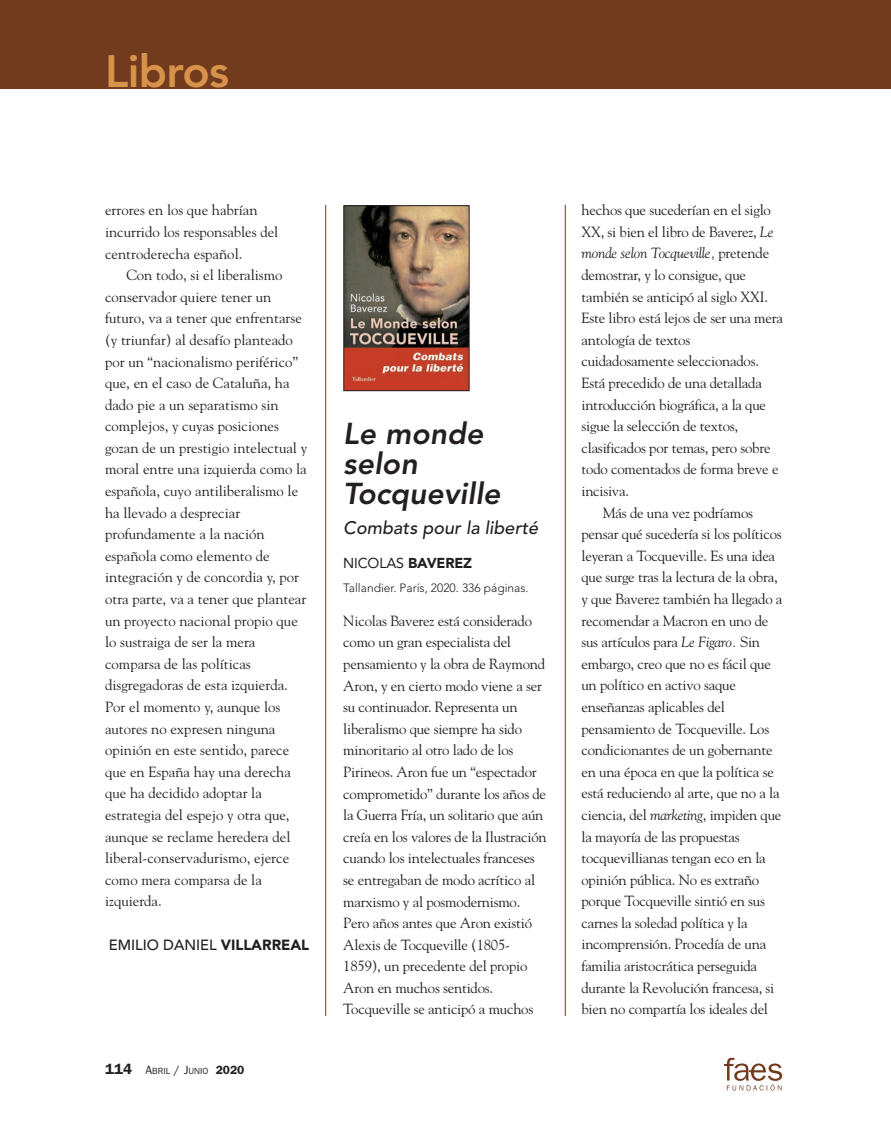
<style>
.page{position:relative;width:891px;height:1128px;background:#fff}
.page>*{position:absolute;margin:0;border:0;box-sizing:border-box;transform-origin:0 0}
.t1{font:800 45px "Avenir";letter-spacing:-.015em;color:#d7934a}
.t2{font:800 30px/30px "Avenir";color:#231f20}
.t3{font:500 18px "Avenir";color:#231f20}
.t4{font:14.7px/21.6px "Goudy";letter-spacing:-.015em;color:#231f20}
.t5{font:italic 14.7px "Goudy";letter-spacing:-.015em;color:#231f20}
.t6{font:500 14.7px "Avenir";color:#231f20}
.t7{font:14.25px "Avenir";letter-spacing:-.01em;color:#231f20}
.t8{font:300 12px "Avenir";color:#231f20}
.t9{font:9px "Franklin Gothic";color:#231f20}
.s1{font-weight:900}
.s2{font-weight:600;font-size:15px}
.s3{font-size:12px}
.s4{font-weight:600;font-size:12px}
.s5{font-style:italic}
.s6{font-style:normal}
</style>
<div class="page">
<svg style="left:724px;top:1058px;width:58px;height:32px"></svg>
<hr style="left:325px;top:205px;width:1px;height:811px;background:#723b1e">
<hr style="left:565px;top:205px;width:1px;height:811px;background:#723b1e">
<div style="left:0;top:0;width:891px;height:88px;background:#723b1e"></div>
<img style="left:345px;top:207px;width:122px;height:182px">
<div style="left:343px;top:205px;width:126px;height:186px;border:1px solid #231f20"></div>
<h1 class="t1" style="left:105px;top:53px;width:126px">Libros</h1>
<p class="t4" style="left:105px;top:201px;width:175px">errores en los que habrían incurrido los responsables del centroderecha español.</p>
<p class="t4" style="left:105px;top:265px;width:204px;text-indent:21px">Con todo, si el liberalismo conservador quiere tener un futuro, va a tener que enfrentarse (y triunfar) al desafío planteado por un “nacionalismo periférico” que, en el caso de Cataluña, ha dado pie a un separatismo sin complejos, y cuyas posiciones gozan de un prestigio intelectual y moral entre una izquierda como la española, cuyo antiliberalismo le ha llevado a despreciar profundamente a la nación española como elemento de integración y de concordia y, por otra parte, va a tener que plantear un proyecto nacional propio que lo sustraiga de ser la mera comparsa de las políticas disgregadoras de esta izquierda.<br>Por el momento y, aunque los autores no expresen ninguna opinión en este sentido, parece que en España hay una derecha que ha decidido adoptar la estrategia del espejo y otra que, aunque se reclame heredera del liberal-conservadurismo, ejerce como mera comparsa de la izquierda.</p>
<p class="t6" style="left:109px;top:938px;width:202px">EMILIO DANIEL <span class="s1">VILLARREAL</span></p>
<p class="t9" style="left:105px;top:1067px;width:141px"><span class="s2">114</span> <span class="s3">A</span>BRIL <span class="s3">/ J</span>UNIO <span class="s4">2020</span></p>
<h2 class="t2" style="left:343px;top:421px;width:163px">Le monde selon<br>Tocqueville</h2>
<p class="t3" style="left:343px;top:520px;width:199px">Combats pour la liberté</p>
<p class="t7" style="left:343px;top:557px;width:130px">NICOLAS <span class="s1">BAVEREZ</span></p>
<p class="t8" style="left:343px;top:582px;width:187px">Tallandier. París, 2020. 336 páginas.</p>
<p class="t4" style="left:343px;top:611px;width:205px">Nicolas Baverez está considerado como un gran especialista del pensamiento y la obra de Raymond<br>Aron, y en cierto modo viene a ser su continuador. Representa un liberalismo que siempre ha sido minoritario al otro lado de los<br>Pirineos. Aron fue un “espectador comprometido” durante los años de la Guerra Fría, un solitario que aún creía en los valores de la Ilustración cuando los intelectuales franceses se entregaban de modo acrítico al marxismo y al posmodernismo.<br>Pero años antes que Aron existió<br>Alexis de Tocqueville (1805-<br>1859), un precedente del propio<br>Aron en muchos sentidos.<br>Tocqueville se anticipó a muchos</p>
<p class="t4" style="left:581px;top:200px;width:191px">hechos que sucederían en el siglo</p>
<p class="t4" style="left:581px;top:222px;width:193px">XX, si bien el libro de Baverez, <span class="s5">Le</span></p>
<p class="t5" style="left:581px;top:247px;width:189px">monde selon Tocqueville, <span class="s6">pretende</span></p>
<p class="t4" style="left:581px;top:265px;width:166px">demostrar, y lo consigue, que</p>
<p class="t4" style="left:581px;top:287px;width:188px">también se anticipó al siglo XXI.</p>
<p class="t4" style="left:581px;top:308px;width:203px">Este libro está lejos de ser una mera</p>
<p class="t4" style="left:581px;top:330px;width:110px">antología de textos</p>
<p class="t4" style="left:581px;top:352px;width:179px">cuidadosamente seleccionados.</p>
<p class="t4" style="left:581px;top:373px;width:182px">Está precedido de una detallada</p>
<p class="t4" style="left:581px;top:395px;width:186px">introducción biográfica, a la que</p>
<p class="t4" style="left:581px;top:416px;width:158px">sigue la selección de textos,</p>
<p class="t4" style="left:581px;top:438px;width:191px">clasificados por temas, pero sobre</p>
<p class="t4" style="left:581px;top:460px;width:198px">todo comentados de forma breve e</p>
<p class="t4" style="left:581px;top:481px;width:49px">incisiva.</p>
<p class="t4" style="left:603px;top:503px;width:152px">Más de una vez podríamos</p>
<p class="t4" style="left:581px;top:524px;width:202px">pensar qué sucedería si los políticos</p>
<p class="t4" style="left:581px;top:546px;width:195px">leyeran a Tocqueville. Es una idea</p>
<p class="t4" style="left:581px;top:568px;width:198px">que surge tras la lectura de la obra,</p>
<p class="t4" style="left:581px;top:589px;width:202px">y que Baverez también ha llegado a</p>
<p class="t4" style="left:581px;top:611px;width:188px">recomendar a Macron en uno de</p>
<p class="t4" style="left:581px;top:632px;width:180px">sus artículos para <span class="s5">Le Figaro.</span> Sin</p>
<p class="t4" style="left:581px;top:654px;width:191px">embargo, creo que no es fácil que</p>
<p class="t4" style="left:581px;top:676px;width:156px">un político en activo saque</p>
<p class="t4" style="left:581px;top:697px;width:145px">enseñanzas aplicables del</p>
<p class="t4" style="left:581px;top:719px;width:189px">pensamiento de Tocqueville. Los</p>
<p class="t4" style="left:581px;top:740px;width:193px">condicionantes de un gobernante</p>
<p class="t4" style="left:581px;top:762px;width:194px">en una época en que la política se</p>
<p class="t4" style="left:581px;top:784px;width:200px">está reduciendo al arte, que no a la</p>
<p class="t4" style="left:581px;top:805px;width:201px">ciencia, del <span class="s5">marketing</span>, impiden que</p>
<p class="t4" style="left:581px;top:827px;width:160px">la mayoría de las propuestas</p>
<p class="t4" style="left:581px;top:848px;width:186px">tocquevillianas tengan eco en la</p>
<p class="t4" style="left:581px;top:870px;width:179px">opinión pública. No es extraño</p>
<p class="t4" style="left:581px;top:891px;width:185px">porque Tocqueville sintió en sus</p>
<p class="t4" style="left:581px;top:913px;width:168px">carnes la soledad política y la</p>
<p class="t4" style="left:581px;top:935px;width:186px">incomprensión. Procedía de una</p>
<p class="t4" style="left:581px;top:956px;width:177px">familia aristocrática perseguida</p>
<p class="t4" style="left:581px;top:978px;width:194px">durante la Revolución francesa, si</p>
<p class="t4" style="left:581px;top:999px;width:188px">bien no compartía los ideales del</p>
</div>
